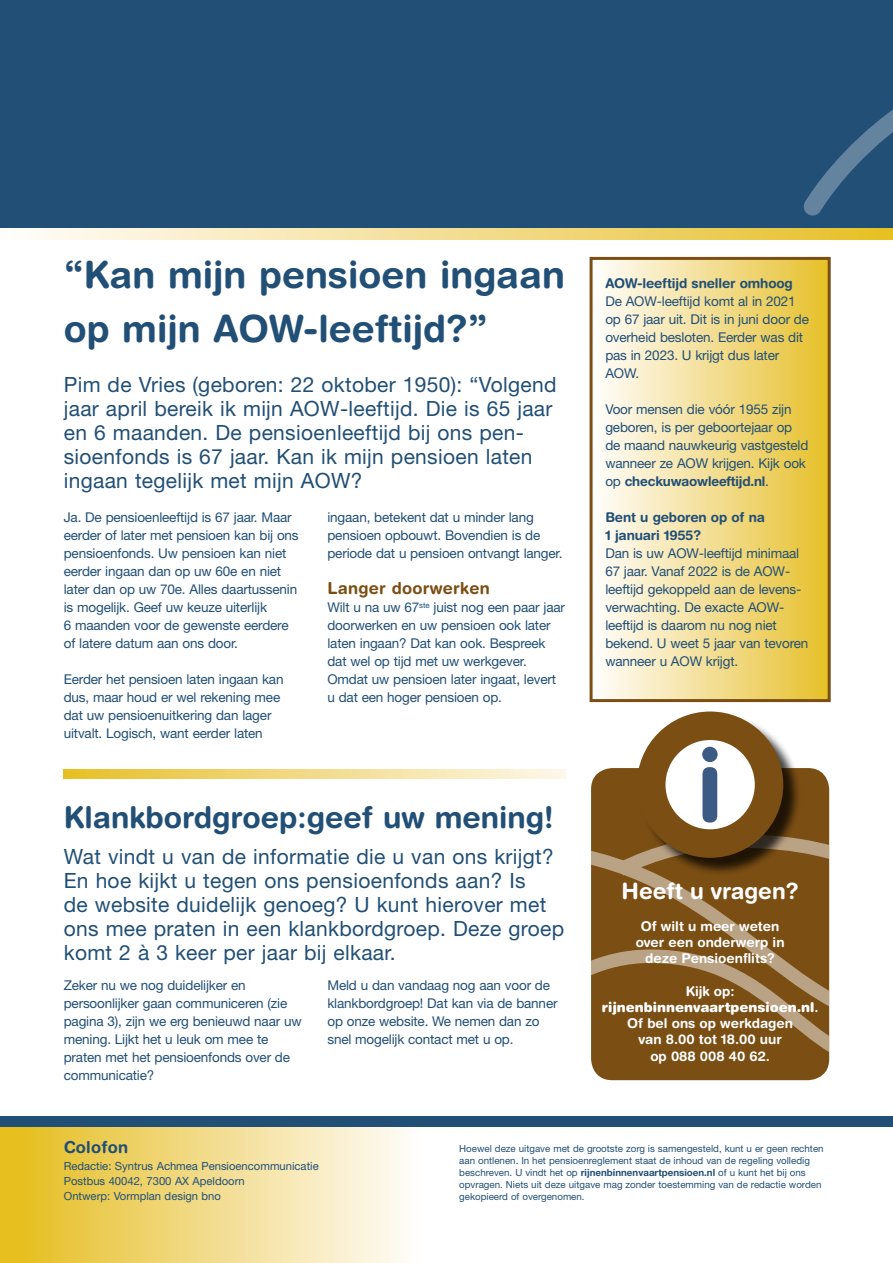
<style>
.page{position:relative;width:893px;height:1263px;background:#fff}
.page>*{position:absolute;margin:0;border:0;box-sizing:border-box;transform-origin:0 0}
.t1{font:700 101.1px "Helvetica Rounded";color:#3b5b85}
.t2{font:700 37.5px/54px "Helvetica Rounded";color:#214f76}
.t3{font:700 30px "Helvetica Rounded";color:#214f76}
.t4{font:700 22.5px "Helvetica Rounded";color:#fff}
.t5{font:21px/24px "Helvetica Neue";letter-spacing:.015em;color:#214f76}
.t6{font:700 16.5px "Helvetica Rounded";letter-spacing:.015em;color:#7b4e14}
.t7{font:700 16.5px "Helvetica Rounded";letter-spacing:.015em;color:#214f76}
.t8{font:13.5px/18px "Helvetica Neue";letter-spacing:-.01em;color:#214f76}
.t9{font:700 13.5px/16.2px "Helvetica Rounded";color:#fff;text-align:center}
.t10{font:700 13.5px/18px "Helvetica Rounded";letter-spacing:-.01em;color:#214f76}
.t11{font:11.25px/15px "Helvetica Neue";color:#214f76}
.t12{font:9.75px/12px "Helvetica Neue";color:#214f76}
.s1{font-weight:700}
.s2{font-weight:900}
</style>
<div class="page">
<div style="left:0;top:0;width:893px;height:235px;background:#214f76"></div>
<svg style="left:795px;top:109px;width:98px;height:120px"></svg>
<div style="left:0;top:1122px;width:432px;height:141px;background:linear-gradient(to right,#e5bc1a,#fff)"></div>
<div style="left:0;top:1116px;width:893px;height:11px;background:#214f76"></div>
<svg style="left:0;top:229px;width:893px;height:10px;background:#f3de92"></svg>
<div style="left:591px;top:768px;width:238px;height:312px;background:#7b4e14;border-radius:21px"></div>
<svg style="left:591px;top:834px;width:238px;height:109px"></svg>
<svg style="left:591px;top:943px;width:238px;height:130px"></svg>
<div style="left:640px;top:714px;width:162px;height:162px;background:#000;opacity:.75"></div>
<svg style="left:651px;top:726px;width:118px;height:117px;fill:#fff"></svg>
<div style="left:637px;top:711px;width:146px;height:147px;border:28px solid #7b4e14;border-radius:50%"></div>
<svg style="left:64px;top:770px;width:502px;height:8px;background:#f2db89"></svg>
<div style="left:591px;top:258px;width:238px;height:442px;background:linear-gradient(to right,#fffeff,#e7c02c)"></div>
<div style="left:590px;top:257px;width:241px;height:445px;border:3px solid #7b4e14"></div>
<h2 class="t2" style="left:64px;top:247px;width:503px">“Kan mijn pensioen ingaan op mijn AOW-leeftijd?”</h2>
<h3 class="t5" style="left:64px;top:372px;width:494px">Pim de Vries (geboren: 22 oktober 1950): “Volgend jaar april bereik ik mijn AOW-leeftijd. Die is 65 jaar en 6 maanden. De pensioenleeftijd bij ons pen&shy;sioenfonds is 67 jaar. Kan ik mijn pensioen laten ingaan tegelijk met mijn AOW?</h3>
<p class="t8" style="left:64px;top:508px;width:236px">Ja. De pensioenleeftijd is 67 jaar. Maar eerder of later met pensioen kan bij ons pensioenfonds. Uw pensioen kan niet eerder ingaan dan op uw 60e en niet later dan op uw 70e. Alles daartussenin is mogelijk. Geef uw keuze uiterlijk<br>6 maanden voor de gewenste eerdere of latere datum aan ons door.</p>
<p class="t8" style="left:64px;top:670px;width:221px">Eerder het pensioen laten ingaan kan dus, maar houd er wel rekening mee dat uw pensioenuitkering dan lager uitvalt. Logisch, want eerder laten</p>
<p class="t8" style="left:327px;top:508px;width:237px">ingaan, betekent dat u minder lang pensioen opbouwt. Bovendien is de periode dat u pensioen ontvangt langer.</p>
<p class="t6" style="left:327px;top:578px;width:164px">Langer doorwerken</p>
<p class="t8" style="left:327px;top:598px;width:239px">Wilt u na uw 67<sup>ste</sup> juist nog een paar jaar doorwerken en uw pensioen ook later laten ingaan? Dat kan ook. Bespreek dat wel op tijd met uw werkgever.<br>Omdat uw pensioen later ingaat, levert u dat een hoger pensioen op.</p>
<h3 class="t3" style="left:64px;top:799px;width:491px">Klankbordgroep:geef uw mening!</h3>
<h3 class="t5" style="left:64px;top:844px;width:502px">Wat vindt u van de informatie die u van ons krijgt?<br>En hoe kijkt u tegen ons pensioenfonds aan? Is<br>de website duidelijk genoeg? U kunt hierover met ons mee praten in een klankbordgroep. Deze groep komt 2 à 3 keer per jaar bij elkaar.</h3>
<p class="t8" style="left:327px;top:976px;width:232px">Meld u dan vandaag nog aan voor de klankbordgroep! Dat kan via de banner op onze website. We nemen dan zo snel mogelijk contact met u op.</p>
<p class="t8" style="left:64px;top:976px;width:239px">Zeker nu we nog duidelijker en persoonlijker gaan communiceren (zie pagina 3), zijn we erg benieuwd naar uw mening. Lijkt het u leuk om mee te praten met het pensioenfonds over de communicatie?</p>
<p class="t10" style="left:605px;top:274px;width:189px">AOW-leeftijd sneller omhoog</p>
<p class="t8" style="left:605px;top:292px;width:205px">De AOW-leeftijd komt al in 2021 op 67 jaar uit. Dit is in juni door de overheid besloten. Eerder was dit pas in 2023. U krijgt dus later<br>AOW.</p>
<p class="t8" style="left:605px;top:400px;width:205px">Voor mensen die vóór 1955 zijn geboren, is per geboortejaar op de maand nauwkeurig vastgesteld wanneer ze AOW krijgen. Kijk ook op <span class="s1">checkuwaowleeftijd.nl</span>.</p>
<p class="t10" style="left:605px;top:508px;width:161px">Bent u geboren op of na<br>1 januari 1955?</p>
<p class="t8" style="left:605px;top:544px;width:205px">Dan is uw AOW-leeftijd minimaal<br>67 jaar. Vanaf 2022 is de AOW&shy;leeftijd gekoppeld aan de levens&shy;verwachting. De exacte AOW&shy;leeftijd is daarom nu nog niet bekend. U weet 5 jaar van tevoren wanneer u AOW krijgt.</p>
<h1 class="t1" style="left:696px;top:724px;width:30px">i</h1>
<h3 class="t4" style="left:622px;top:877px;width:179px">Heeft u vragen?</h3>
<p class="t9" style="left:636px;top:918px;width:150px">Of wilt u meer weten over een onderwerp in deze Pensioenflits?</p>
<p class="t9" style="left:602px;top:983px;width:218px">Kijk op: <span class="s2">rijnenbinnenvaartpensioen.nl</span>.<br>Of bel ons op werkdagen<br>van 8.00 tot 18.00 uur<br>op 088 008 40 62.</p>
<p class="t7" style="left:64px;top:1137px;width:66px">Colofon</p>
<p class="t12" style="left:459px;top:1142px;width:366px">Hoewel deze uitgave met de grootste zorg is samengesteld, kunt u er geen rechten aan ontlenen. In het pensioenreglement staat de inhoud van de regeling volledig beschreven. U vindt het op <span class="s1">rijnenbinnenvaartpensioen.nl</span> of u kunt het bij ons opvragen. Niets uit deze uitgave mag zonder toestemming van de redactie worden gekopieerd of overgenomen.</p>
<p class="t11" style="left:64px;top:1158px;width:256px">Redactie: Syntrus Achmea Pensioencommunicatie<br>Postbus 40042, 7300 AX Apeldoorn<br>Ontwerp: Vormplan design bno</p>
</div>
